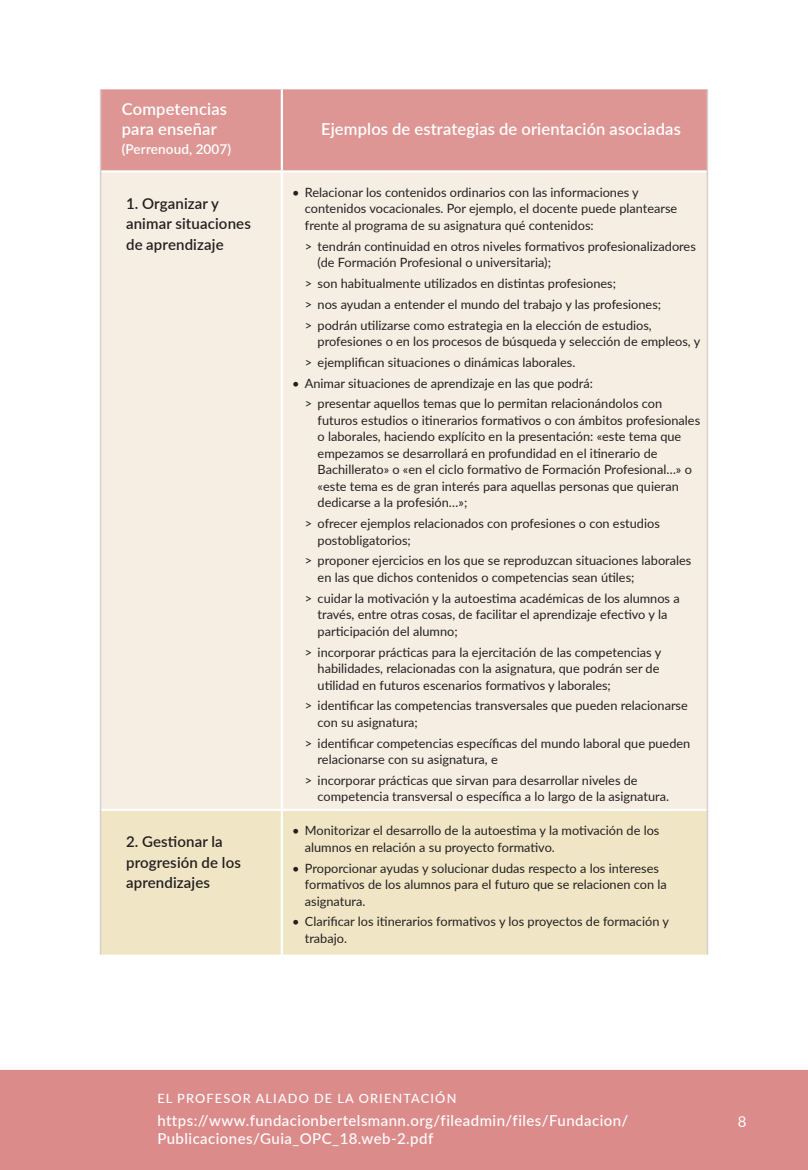
<style>
.page{position:relative;width:808px;height:1170px;background:#fff}
.page>*{position:absolute;margin:0;border:0;box-sizing:border-box;transform-origin:0 0}
.t1{font:600 16.5px/19.5px "Lato";letter-spacing:.01em;color:#fff}
.t2{font:500 15px/18px "Lato";letter-spacing:.03em;color:#fff}
.t3{font:600 15px/20.2px "Lato";letter-spacing:.01em;color:#231f20}
.t4{font:15px "Lato";color:#fff}
.t5{font:600 13.5px "Lato";letter-spacing:.01em;color:#fff}
.t6{font:12.75px/16.5px "Lato";color:#231f20}
.t7{font:500 12.75px "Lato";letter-spacing:.09em;color:#fff}
</style>
<div class="page">
<div style="left:0;top:1069px;width:808px;height:100px;background:#dc8b8b"></div>
<div style="left:101px;top:89px;width:606px;height:81px;background:#de9694"></div>
<div style="left:101px;top:172px;width:606px;height:636px;background:#f6eee2"></div>
<div style="left:101px;top:811px;width:606px;height:143px;background:#f0e6c5"></div>
<hr style="left:281px;top:89px;width:2px;height:81px;background:#fff">
<hr style="left:281px;top:172px;width:2px;height:636px;background:#fff">
<hr style="left:281px;top:811px;width:2px;height:143px;background:#fff">
<hr style="left:100px;top:89px;width:1px;height:82px;background:#d6cfcc">
<hr style="left:707px;top:89px;width:1px;height:82px;background:#d6cfcc">
<hr style="left:100px;top:171px;width:1px;height:638px;background:#d6cfcc">
<hr style="left:707px;top:171px;width:1px;height:638px;background:#d6cfcc">
<hr style="left:100px;top:809px;width:1px;height:145px;background:#d6cfcc">
<hr style="left:707px;top:809px;width:1px;height:145px;background:#d6cfcc">
<p class="t1" style="left:122px;top:99px;width:107px">Competencias para enseñar</p>
<p class="t5" style="left:122px;top:140px;width:111px">(Perrenoud, 2007)</p>
<p class="t1" style="left:321px;top:118px;width:361px">Ejemplos de estrategias de orientación asociadas</p>
<p class="t3" style="left:126px;top:193px;width:126px">1. Organizar y animar situaciones de aprendizaje</p>
<p class="t6" style="left:305px;top:183px;width:374px;text-indent:-13px">• Relacionar los contenidos ordinarios con las informaciones y contenidos vocacionales. Por ejemplo, el docente puede plantearse frente al programa de su asignatura qué contenidos:</p>
<p class="t6" style="left:318px;top:237px;width:380px;text-indent:-13px">&gt; tendrán continuidad en otros niveles formativos profesionalizadores (de Formación Profesional o universitaria);</p>
<p class="t6" style="left:305px;top:272px;width:358px;line-height:20.7px">&gt; son habitualmente utilizados en distintas profesiones;<br>&gt; nos ayudan a entender el mundo del trabajo y las profesiones; &gt; podrán utilizarse como estrategia en la elección de estudios,</p>
<p class="t6" style="left:305px;top:330px;width:397px;line-height:20.7px;text-indent:13px">profesiones o en los procesos de búsqueda y selección de empleos, y &gt; ejemplifican situaciones o dinámicas laborales.</p>
<p class="t6" style="left:305px;top:372px;width:359px;line-height:20.7px;text-indent:-13px">• Animar situaciones de aprendizaje en las que podrá:<br>&gt; presentar aquellos temas que lo permitan relacionándolos con</p>
<p class="t6" style="left:318px;top:411px;width:384px">futuros estudios o itinerarios formativos o con ámbitos profesionales o laborales, haciendo explícito en la presentación: «este tema que empezamos se desarrollará en profundidad en el itinerario de Bachillerato» o «en el ciclo formativo de Formación Profesional…» o «este tema es de gran interés para aquellas personas que quieran dedicarse a la profesión…»;</p>
<p class="t6" style="left:318px;top:514px;width:344px;text-indent:-13px">&gt; ofrecer ejemplos relacionados con profesiones o con estudios postobligatorios;</p>
<p class="t6" style="left:318px;top:552px;width:375px;text-indent:-13px">&gt; proponer ejercicios en los que se reproduzcan situaciones laborales en las que dichos contenidos o competencias sean útiles;</p>
<p class="t6" style="left:318px;top:589px;width:364px;text-indent:-13px">&gt; cuidar la motivación y la autoestima académicas de los alumnos a través, entre otras cosas, de facilitar el aprendizaje efectivo y la participación del alumno;</p>
<p class="t6" style="left:318px;top:643px;width:345px;text-indent:-13px">&gt; incorporar prácticas para la ejercitación de las competencias y habilidades, relacionadas con la asignatura, que podrán ser de utilidad en futuros escenarios formativos y laborales;</p>
<p class="t6" style="left:318px;top:696px;width:372px;text-indent:-13px">&gt; identificar las competencias transversales que pueden relacionarse con su asignatura;</p>
<p class="t6" style="left:318px;top:734px;width:374px;text-indent:-13px">&gt; identificar competencias específicas del mundo laboral que pueden relacionarse con su asignatura, e</p>
<p class="t6" style="left:318px;top:771px;width:353px;text-indent:-13px">&gt; incorporar prácticas que sirvan para desarrollar niveles de competencia transversal o específica a lo largo de la asignatura.</p>
<p class="t3" style="left:126px;top:831px;width:116px">2. Gestionar la progresión de los aprendizajes</p>
<p class="t6" style="left:305px;top:821px;width:356px;text-indent:-13px">• Monitorizar el desarrollo de la autoestima y la motivación de los alumnos en relación a su proyecto formativo.</p>
<p class="t6" style="left:305px;top:859px;width:363px;text-indent:-13px">• Proporcionar ayudas y solucionar dudas respecto a los intereses formativos de los alumnos para el futuro que se relacionen con la asignatura.</p>
<p class="t6" style="left:305px;top:912px;width:366px;text-indent:-13px">• Clarificar los itinerarios formativos y los proyectos de formación y trabajo.</p>
<p class="t7" style="left:157px;top:1089px;width:301px">EL PROFESOR ALIADO DE LA ORIENTACIÓN</p>
<p class="t2" style="left:157px;top:1110px;width:473px">https://www.fundacionbertelsmann.org/fileadmin/files/Fundacion/<br>Publicaciones/Guia_OPC_18.web-2.pdf</p>
<p class="t4" style="left:738px;top:1110px;width:10px">8</p>
</div>
